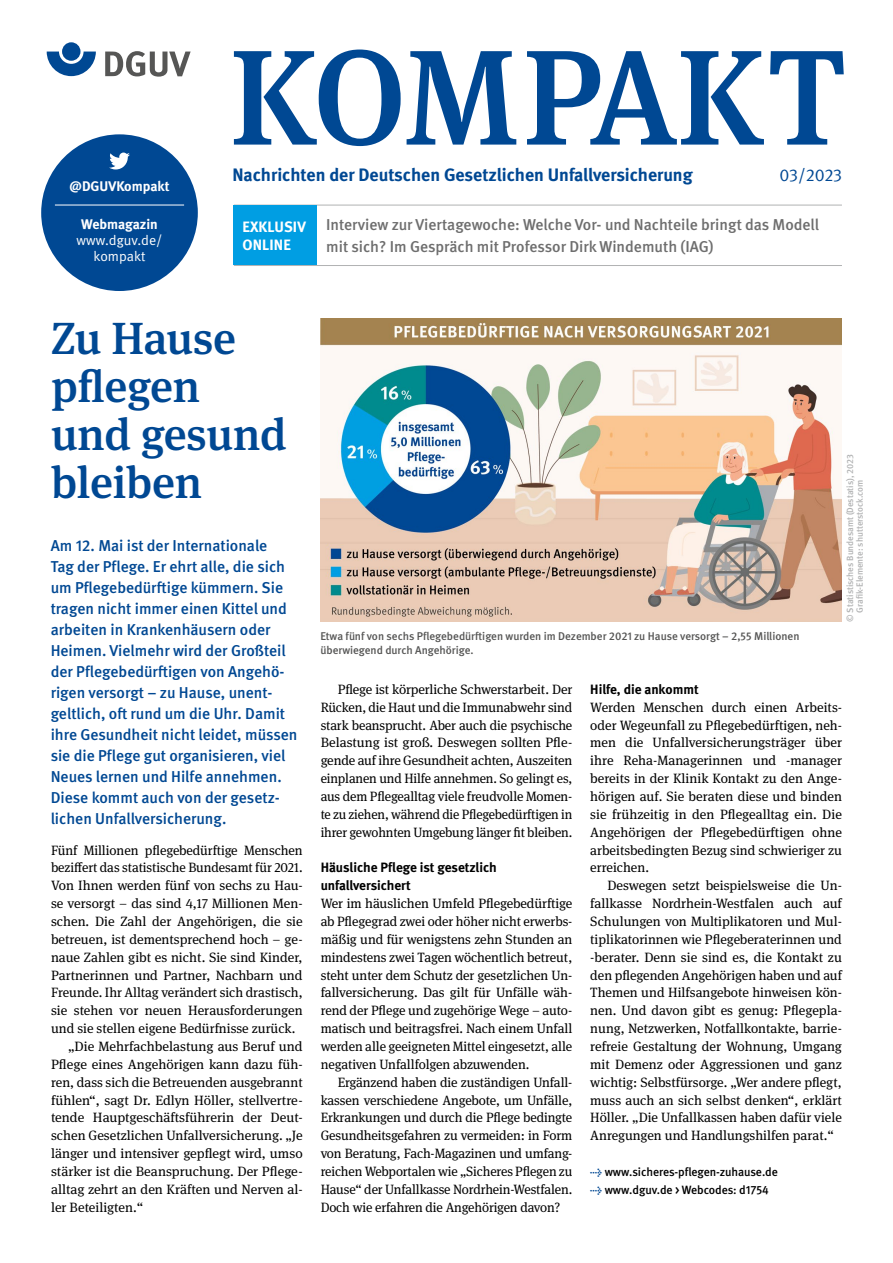
<style>
.page{position:relative;width:893px;height:1263px;background:#fff}
.page>*{position:absolute;margin:0;border:0;box-sizing:border-box;transform-origin:0 0}
.Cover_Kopf_H1_KOMPAKT{font:500 135px "DGUV Meta Serif";letter-spacing:-.015em;color:#004893}
.Headlines_H1{font:500 45px/48px "DGUV Meta Serif";letter-spacing:-.005em;color:#004893}
.Cover_Kopf_P_Subline{font:700 18px "DGUV Meta";color:#004893}
.Cover_Kopf_P_Monat_und_Jahr{font:17.25px "DGUV Meta";letter-spacing:-.015em;color:#004893}
.Copytexte_Intro{font:500 15.75px/21px "DGUV Meta";color:#004893}
.Cover_Kopf_P_Seitenhinweis{font:500 15.75px/22.5px "DGUV Meta";color:#6e6e6e}
.Cover_Kopf_P_Subline-2{font:700 15px/18px "DGUV Meta";letter-spacing:.01em;color:#fff}
.Cover_Kopf_P_Webmagazin_Kreis{font:13.95px/16.2px "DGUV Meta";color:#fff;text-align:center}
.Cover_Kopf_P_DGUVKompakt_Kreis{font:700 13.95px "DGUV Meta";color:#fff}
.Copytexte_FT_Einzug{font:13.5px/17.9px "DGUV Meta Serif";letter-spacing:-.01em;color:#000;text-align:justify}
.Copytexte_FT{font:13.5px/17.9px "DGUV Meta Serif";color:#000;text-align:justify}
.Interview_I_Frage{font:700 13.5px/17.9px "DGUV Meta";color:#000}
.Copytexte_P_Link{font:500 12px "DGUV Meta";letter-spacing:-.005em;color:#000}
.t1{font:500 11.25px/13.5px "DGUV Meta";color:#565655}
.t2{font:500 9px/9.8px "DGUV Meta";color:#b1b2b3}
.s1{font-weight:700}
.s2{color:#004893}
</style>
<div class="page">
<div style="left:41px;top:134px;width:157px;height:157px;background:#004893;border-radius:50%"></div>
<svg style="left:109px;top:153px;width:21px;height:16px"></svg>
<hr style="left:55px;top:205px;width:129px;height:1px;background:#fff">
<hr style="left:234px;top:265px;width:608px;height:1px;background:#b1b2b3">
<hr style="left:234px;top:205px;width:608px;height:1px;background:#b1b2b3">
<img style="left:320px;top:319px;width:522px;height:303px">
<svg style="left:47px;top:52px;width:49px;height:24px"></svg>
<div style="left:62px;top:42px;width:18px;height:19px;background:#004893;border-radius:50%"></div>
<svg style="left:105px;top:51px;width:86px;height:26px"></svg>
<div style="left:234px;top:205px;width:83px;height:60px;background:#009ee3"></div>
<p class="Cover_Kopf_P_DGUVKompakt_Kreis" style="left:70px;top:178px;width:101px">@DGUVKompakt</p>
<p class="Cover_Kopf_P_Webmagazin_Kreis" style="left:77px;top:217px;width:87px"><span class="s1">Webmagazin </span>www.dguv.de/ kompakt</p>
<h1 class="Cover_Kopf_H1_KOMPAKT" style="left:230px;top:17px;width:618px">KOMPAKT</h1>
<p class="Cover_Kopf_P_Subline" style="left:232px;top:164px;width:462px">Nachrichten der Deutschen Gesetzlichen Unfallversicherung</p>
<p class="Cover_Kopf_P_Monat_und_Jahr" style="left:779px;top:165px;width:64px">03/2023</p>
<p class="Cover_Kopf_P_Subline-2" style="left:242px;top:218px;width:65px">EXKLUSIV<br>ONLINE</p>
<p class="Cover_Kopf_P_Seitenhinweis" style="left:326px;top:214px;width:494px">Interview zur Viertagewoche: Welche Vor- und Nachteile bringt das Modell mit sich? Im Gespräch mit Professor Dirk Windemuth (IAG)</p>
<h1 class="Headlines_H1" style="left:51px;top:315px;width:237px">Zu Hause pflegen und gesund bleiben</h1>
<p class="Copytexte_Intro" style="left:51px;top:535px;width:248px">Am 12. Mai ist der Internationale<br>Tag der Pflege. Er ehrt alle, die sich um Pflegebedürftige kümmern. Sie tragen nicht immer einen Kittel und arbeiten in Krankenhäusern oder Heimen. Vielmehr wird der Großteil der Pflegebedürftigen von Angehö&shy;rigen versorgt – zu Hause, unent&shy;geltlich, oft rund um die Uhr. Damit ihre Gesundheit nicht leidet, müssen sie die Pflege gut organisieren, viel Neues lernen und Hilfe annehmen.<br>Diese kommt auch von der gesetz&shy;lichen Unfallversicherung.</p>
<p class="Copytexte_FT" style="left:51px;top:841px;width:253px">Fünf Millionen pflegebedürftige Menschen beziffert das statistische Bundesamt für 2021.<br>Von Ihnen werden fünf von sechs zu Hau&shy;se versorgt – das sind 4,17 Millionen Men&shy;schen. Die Zahl der Angehörigen, die sie betreuen, ist dementsprechend hoch – ge&shy;naue Zahlen gibt es nicht. Sie sind Kinder, Partnerinnen und Partner, Nachbarn und Freunde. Ihr Alltag verändert sich drastisch, sie stehen vor neuen Herausforderungen und sie stellen eigene Bedürfnisse zurück.</p>
<p class="Copytexte_FT_Einzug" style="left:51px;top:1038px;width:253px;text-indent:17px">„Die Mehrfachbelastung aus Beruf und Pflege eines Angehörigen kann dazu füh&shy;ren, dass sich die Betreuenden ausgebrannt fühlen“, sagt Dr. Edlyn Höller, stellvertre&shy;tende Hauptgeschäftsführerin der Deut&shy;schen Gesetzlichen Unfallversicherung. „Je länger und intensiver gepflegt wird, umso stärker ist die Beanspruchung. Der Pflege&shy;alltag zehrt an den Kräften und Nerven al&shy;ler Beteiligten.“</p>
<p class="t1" style="left:320px;top:630px;width:481px">Etwa fünf von sechs Pflegebedürftigen wurden im Dezember 2021 zu Hause versorgt – 2,55 Millionen überwiegend durch Angehörige.</p>
<p class="t2" style="left:845px;top:613px;width:160px;text-indent:-9px;rotate:-90deg">© Statistisches Bundesamt (Destatis), 2023<br>Grafik-Elemente: shutterstock.com</p>
<p class="Copytexte_FT_Einzug" style="left:321px;top:680px;width:253px;text-indent:17px">Pflege ist körperliche Schwerstarbeit. Der Rücken, die Haut und die Immunabwehr sind stark beansprucht. Aber auch die psychische Belastung ist groß. Deswegen sollten Pfle&shy;gende auf ihre Gesundheit achten, Auszeiten einplanen und Hilfe annehmen. So gelingt es, aus dem Pflegealltag viele freudvolle Momen&shy;te zu ziehen, während die Pflegebedürftigen in ihrer gewohnten Umgebung länger fit bleiben.</p>
<p class="Interview_I_Frage" style="left:321px;top:859px;width:178px">Häusliche Pflege ist gesetzlich unfallversichert</p>
<p class="Copytexte_FT" style="left:321px;top:895px;width:253px">Wer im häuslichen Umfeld Pflegebedürftige ab Pflegegrad zwei oder höher nicht erwerbs&shy;mäßig und für wenigstens zehn Stunden an mindestens zwei Tagen wöchentlich betreut, steht unter dem Schutz der gesetzlichen Un&shy;fallversicherung. Das gilt für Unfälle wäh&shy;rend der Pflege und zugehörige Wege – auto&shy;matisch und beitragsfrei. Nach einem Unfall werden alle geeigneten Mittel eingesetzt, alle negativen Unfallfolgen abzuwenden.</p>
<p class="Copytexte_FT_Einzug" style="left:321px;top:1073px;width:253px;text-indent:17px">Ergänzend haben die zuständigen Unfall&shy;kassen verschiedene Angebote, um Unfälle, Erkrankungen und durch die Pflege bedingte Gesundheitsgefahren zu vermeiden: in Form von Beratung, Fach-Magazinen und umfang&shy;reichen Webportalen wie „Sicheres Pflegen zu Hause“ der Unfallkasse Nordrhein-Westfalen.<br>Doch wie erfahren die Angehörigen davon?</p>
<p class="Interview_I_Frage" style="left:590px;top:680px;width:110px">Hilfe, die ankommt</p>
<p class="Copytexte_FT" style="left:590px;top:698px;width:253px">Werden Menschen durch einen Arbeits&shy;oder Wegeunfall zu Pflegebedürftigen, neh&shy;men die Unfallversicherungsträger über ihre Reha-Managerinnen und -manager bereits in der Klinik Kontakt zu den Ange&shy;hörigen auf. Sie beraten diese und binden sie frühzeitig in den Pflegealltag ein. Die Angehörigen der Pflegebedürftigen ohne arbeitsbedingten Bezug sind schwieriger zu erreichen.</p>
<p class="Copytexte_FT_Einzug" style="left:590px;top:877px;width:253px;text-indent:17px">Deswegen setzt beispielsweise die Un&shy;fallkasse Nordrhein-Westfalen auch auf Schulungen von Multiplikatoren und Mul&shy;tiplikatorinnen wie Pflegeberaterinnen und -berater. Denn sie sind es, die Kontakt zu den pflegenden Angehörigen haben und auf Themen und Hilfsangebote hinweisen kön&shy;nen. Und davon gibt es genug: Pflegepla&shy;nung, Netzwerken, Notfallkontakte, barrie&shy;refreie Gestaltung der Wohnung, Umgang mit Demenz oder Aggressionen und ganz wichtig: Selbstfürsorge. „Wer andere pflegt, muss auch an sich selbst denken“, erklärt Höller. „Die Unfallkassen haben dafür viele Anregungen und Handlungshilfen parat.“</p>
<p class="Copytexte_P_Link" style="left:590px;top:1165px;width:189px"><span class="s2">→</span> www.sicheres-pflegen-zuhause.de</p>
<p class="Copytexte_P_Link" style="left:590px;top:1183px;width:180px"><span class="s2">→</span> www.dguv.de &gt; Webcodes: d1754</p>
</div>
